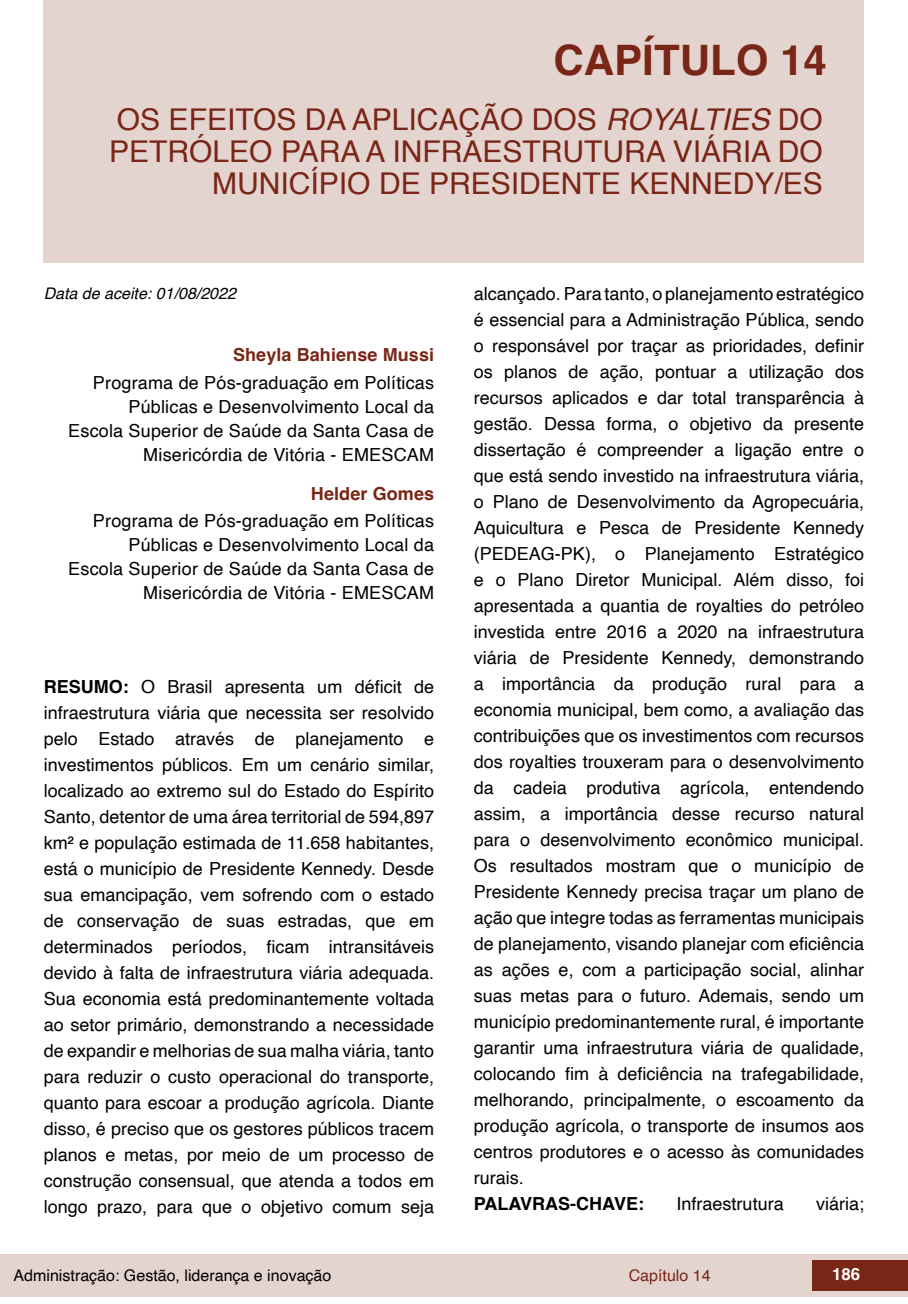
<style>
.page{position:relative;width:908px;height:1304px;background:#fff}
.page>*{position:absolute;margin:0;border:0;box-sizing:border-box;transform-origin:0 0}
.t1{font:700 42px "Helvetica";color:#7a2616}
.t2{font:30px/32px "Helvetica";color:#7a2616;text-align:right}
.t3{font:18px/26px "Helvetica";letter-spacing:.01em;color:#000;text-align:right}
.t4{font:700 18px "Helvetica";letter-spacing:.005em;color:#7a2616}
.t5{font:700 18px "Helvetica";color:#000}
.t6{font:700 16.8px "Helvetica";color:#fff}
.t7{font:16px "Helvetica";color:#000}
.t8{font:italic 16px "Helvetica";color:#000}
.t9{font:16px "Helvetica";color:#7a2616}
.s1{font-style:italic}
.s2{font-weight:700}
</style>
<div class="page">
<div style="left:0;top:1254px;width:906px;height:43px;background:#e4d4d0"></div>
<div style="left:812px;top:1261px;width:95px;height:30px;background:#7a2616"></div>
<div style="left:44px;top:0;width:819px;height:263px;background:#e4d4d0"></div>
<h1 class="t1" style="left:553px;top:35px;width:275px">CAPÍTULO 14</h1>
<h2 class="t2" style="left:109px;top:104px;width:715px">OS EFEITOS DA APLICAÇÃO DOS <span class="s1">ROYALTIES</span> DO<br>PETRÓLEO PARA A INFRAESTRUTURA VIÁRIA DO<br>MUNICÍPIO DE PRESIDENTE KENNEDY/ES</h2>
<p class="t8" style="left:44px;top:280px;width:194px">Data de aceite: 01/08/2022</p>
<p class="t4" style="left:233px;top:344px;width:202px">Sheyla Bahiense Mussi</p>
<p class="t3" style="left:68px;top:371px;width:367px;line-height:24px">Programa de Pós-graduação em Políticas Públicas e Desenvolvimento Local da<br>Escola Superior de Saúde da Santa Casa de Misericórdia de Vitória - EMESCAM</p>
<p class="t4" style="left:311px;top:483px;width:125px">Helder Gomes</p>
<p class="t3" style="left:68px;top:510px;width:367px;line-height:24px">Programa de Pós-graduação em Políticas Públicas e Desenvolvimento Local da<br>Escola Superior de Saúde da Santa Casa de Misericórdia de Vitória - EMESCAM</p>
<p class="t3" style="left:44px;top:675px;width:392px;text-align:justify"><span class="s2">RESUMO:</span> O Brasil apresenta um déficit de infraestrutura viária que necessita ser resolvido pelo Estado através de planejamento e investimentos públicos. Em um cenário similar, localizado ao extremo sul do Estado do Espírito Santo, detentor de uma área territorial de 594,897 km² e população estimada de 11.658 habitantes, está o município de Presidente Kennedy. Desde sua emancipação, vem sofrendo com o estado de conservação de suas estradas, que em determinados períodos, ficam intransitáveis devido à falta de infraestrutura viária adequada.<br>Sua economia está predominantemente voltada ao setor primário, demonstrando a necessidade de expandir e melhorias de sua malha viária, tanto para reduzir o custo operacional do transporte, quanto para escoar a produção agrícola. Diante disso, é preciso que os gestores públicos tracem planos e metas, por meio de um processo de construção consensual, que atenda a todos em longo prazo, para que o objetivo comum seja</p>
<p class="t3" style="left:473px;top:281px;width:392px;text-align:justify">alcançado. Para tanto, o planejamento estratégico é essencial para a Administração Pública, sendo o responsável por traçar as prioridades, definir os planos de ação, pontuar a utilização dos recursos aplicados e dar total transparência à gestão. Dessa forma, o objetivo da presente dissertação é compreender a ligação entre o que está sendo investido na infraestrutura viária, o Plano de Desenvolvimento da Agropecuária, Aquicultura e Pesca de Presidente Kennedy (PEDEAG-PK), o Planejamento Estratégico e o Plano Diretor Municipal. Além disso, foi apresentada a quantia de royalties do petróleo investida entre 2016 a 2020 na infraestrutura viária de Presidente Kennedy, demonstrando a importância da produção rural para a economia municipal, bem como, a avaliação das contribuições que os investimentos com recursos dos royalties trouxeram para o desenvolvimento da cadeia produtiva agrícola, entendendo assim, a importância desse recurso natural para o desenvolvimento econômico municipal.<br>Os resultados mostram que o município de Presidente Kennedy precisa traçar um plano de ação que integre todas as ferramentas municipais de planejamento, visando planejar com eficiência as ações e, com a participação social, alinhar suas metas para o futuro. Ademais, sendo um município predominantemente rural, é importante garantir uma infraestrutura viária de qualidade, colocando fim à deficiência na trafegabilidade, melhorando, principalmente, o escoamento da produção agrícola, o transporte de insumos aos centros produtores e o acesso às comunidades rurais.</p>
<p class="t5" style="left:473px;top:1192px;width:172px">PALAVRAS-CHAVE:</p>
<p class="t3" style="left:676px;top:1191px;width:109px">Infraestrutura</p>
<p class="t3" style="left:815px;top:1191px;width:50px">viária;</p>
<p class="t7" style="left:14px;top:1263px;width:319px">Administração: Gestão, liderança e inovação</p>
<p class="t9" style="left:628px;top:1263px;width:83px">Capítulo 14</p>
<p class="t6" style="left:831px;top:1264px;width:30px">186</p>
</div>
